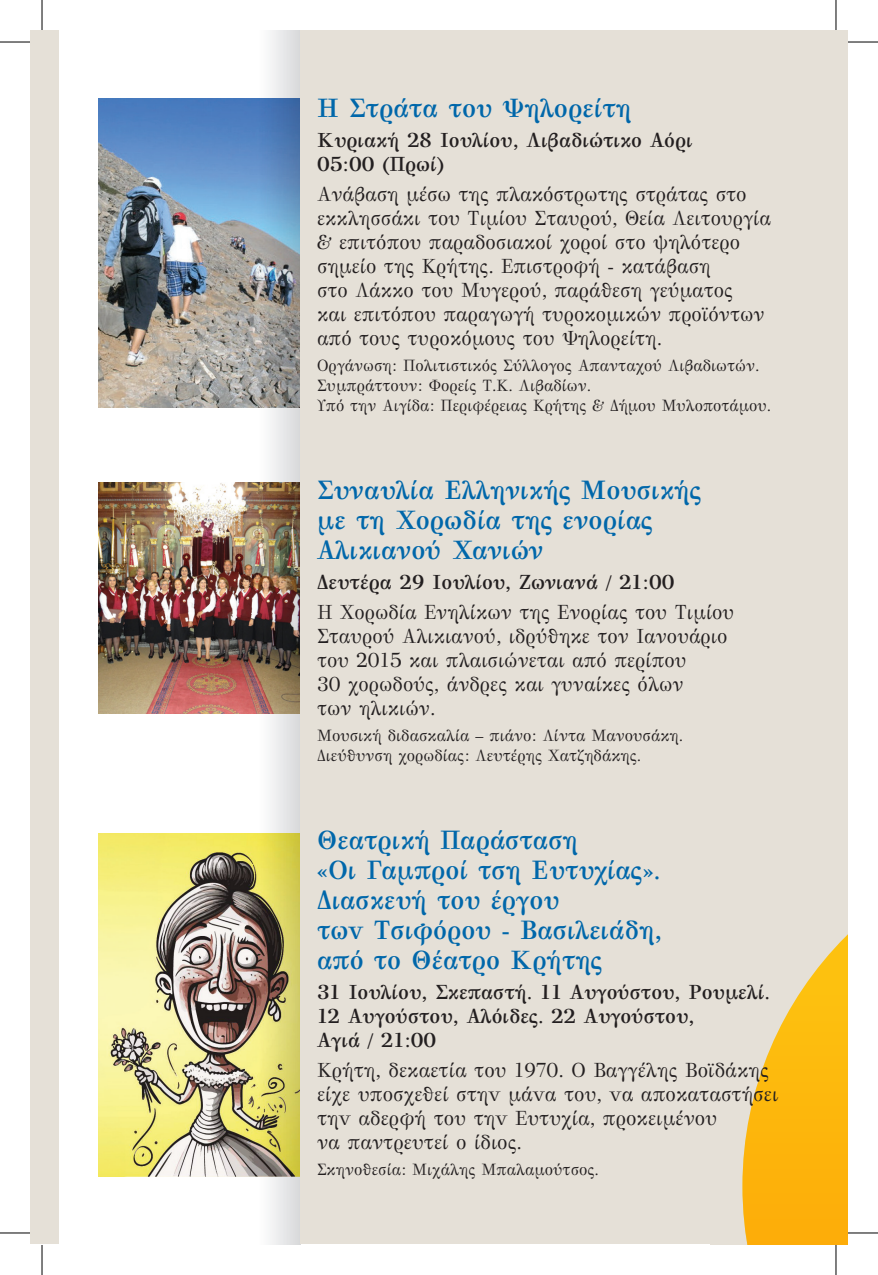
<style>
.page{position:relative;width:878px;height:1275px;background:#fff}
.page>*{position:absolute;margin:0;border:0;box-sizing:border-box;transform-origin:0 0}
.t1{font:700 26px/30px "GFS Bodoni";color:#0067aa}
.t2{font:20px/24px "GFS Bodoni";color:#231f20}
.t3{font:700 20px/24px "GFS Bodoni";color:#231f20}
.t4{font:16px/20px "GFS Bodoni";color:#231f20}
</style>
<div class="page">
<img style="left:99px;top:99px;width:158px;height:309px">
<img style="left:99px;top:482px;width:158px;height:232px">
<img style="left:99px;top:833px;width:158px;height:343px">
<img style="left:257px;top:31px;width:43px;height:1213px">
<div style="left:31px;top:31px;width:28px;height:1213px;background:#e5e0d7"></div>
<div style="left:300px;top:31px;width:547px;height:1213px;background:#e5e0d7"></div>
<svg style="left:742px;top:935px;width:105px;height:309px"></svg>
<hr style="left:0;top:42px;width:30px;height:1px;background:#000">
<hr style="left:848px;top:42px;width:30px;height:1px;background:#000">
<hr style="left:0;top:1232px;width:30px;height:1px;background:#000">
<hr style="left:848px;top:1232px;width:30px;height:1px;background:#000">
<hr style="left:42px;top:0;width:1px;height:30px;background:#000">
<hr style="left:42px;top:1245px;width:1px;height:30px;background:#000">
<hr style="left:835px;top:0;width:1px;height:30px;background:#000">
<hr style="left:835px;top:1245px;width:1px;height:30px;background:#000">
<h1 class="t1" style="left:317px;top:91px;width:316px">Η Στράτα του Ψηλορείτη</h1>
<p class="t3" style="left:317px;top:127px;width:377px">Κυριακή 28 Ιουλίου, Λιβαδιώτικο Αόρι<br>05:00 (Πρωί)</p>
<p class="t2" style="left:317px;top:181px;width:455px">Ανάβαση μέσω της πλακόστρωτης στράτας στο εκκλησσάκι του Τιμίου Σταυρού, Θεία Λειτουργία &amp; επιτόπου παραδοσιακοί χοροί στο ψηλότερο σημείο της Κρήτης. Επιστροφή - κατάβαση<br>στο Λάκκο του Μυγερού, παράθεση γεύματος<br>και επιτόπου παραγωγή τυροκομικών προϊόντων από τους τυροκόμους του Ψηλορείτη.</p>
<p class="t4" style="left:317px;top:354px;width:455px">Οργάνωση: Πολιτιστικός Σύλλογος Απανταχού Λιβαδιωτών.<br>Συμπράττουν: Φορείς Τ.Κ. Λιβαδίων.<br>Υπό την Αιγίδα: Περιφέρειας Κρήτης &amp; Δήμου Μυλοποτάμου.</p>
<h1 class="t1" style="left:317px;top:473px;width:386px">Συναυλία Ελληνικής Μουσικής με τη Χορωδία της ενορίας<br>Αλικιανού Χανιών</h1>
<p class="t3" style="left:317px;top:569px;width:359px">Δευτέρα 29 Ιουλίου, Ζωνιανά / 21:00</p>
<p class="t2" style="left:317px;top:599px;width:419px">Η Χορωδία Ενηλίκων της Ενορίας του Τιμίου Σταυρού Αλικιανού, ιδρύθηκε τον Ιανουάριο του 2015 και πλαισιώνεται από περίπου<br>30 χορωδούς, άνδρες και γυναίκες όλων<br>των ηλικιών.</p>
<p class="t4" style="left:317px;top:724px;width:368px">Μουσική διδασκαλία – πιάνο: Λίντα Μανουσάκη.<br>Διεύθυνση χορωδίας: Λευτέρης Χατζηδάκης.</p>
<h1 class="t1" style="left:317px;top:823px;width:347px">Θεατρική Παράσταση<br>«Οι Γαμπροί τση Ευτυχίας».<br>Διασκευή του έργου<br>τωv Τσιφόρου - Βασιλειάδη, από το Θέατρο Κρήτης</h1>
<p class="t3" style="left:317px;top:979px;width:454px">31 Ιουλίου, Σκεπαστή. 11 Αυγούστου, Ρουμελί.<br>12 Αυγούστου, Αλόιδες. 22 Αυγούστου,<br>Αγιά / 21:00</p>
<p class="t2" style="left:317px;top:1057px;width:463px">Κρήτη, δεκαετία του 1970. Ο Bαγγέλης Βοϊδάκης είχε υποσχεθεί στηv μάvα του, vα αποκαταστήσει τηv αδερφή του τηv Ευτυχία, προκειμένου<br>να παντρευτεί ο ίδιος.</p>
<p class="t4" style="left:317px;top:1158px;width:283px">Σκηνοθεσία: Μιχάλης Μπαλαμούτσος.</p>
</div>
